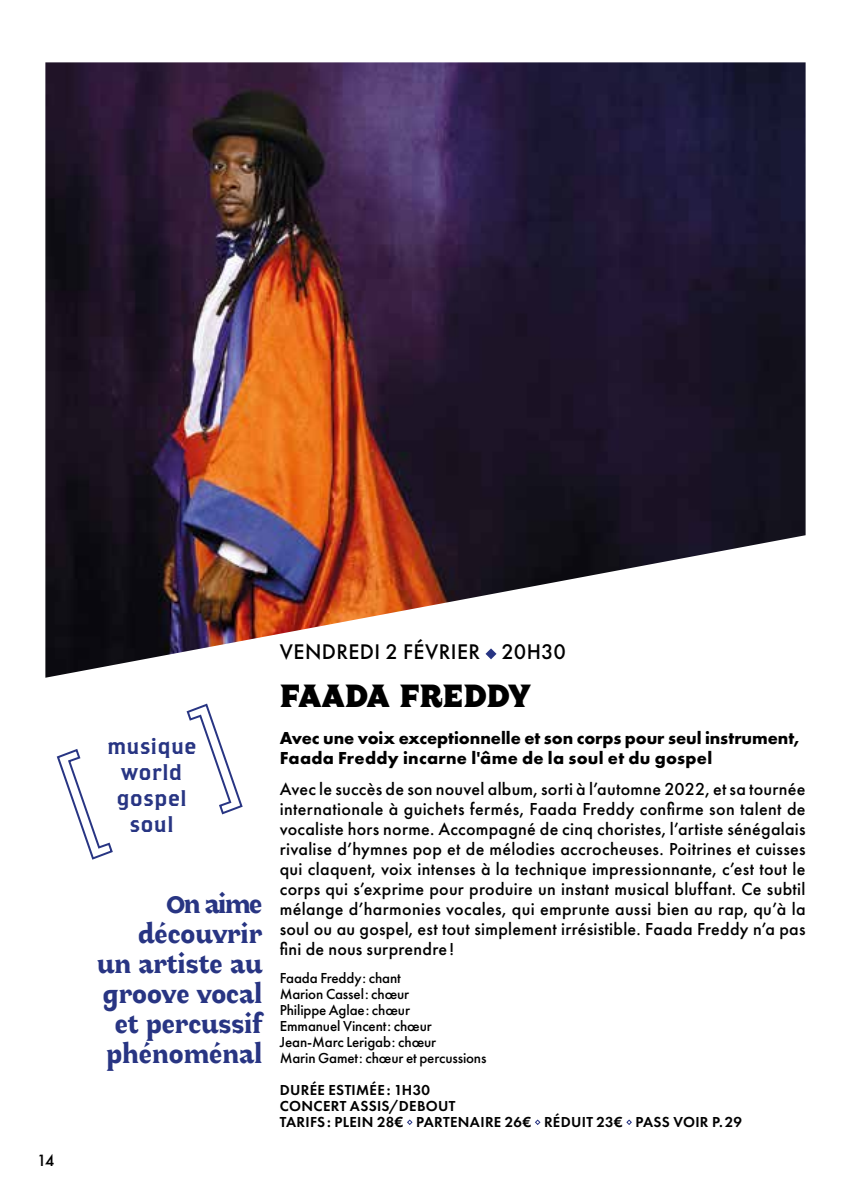
<style>
.page{position:relative;width:851px;height:1191px;background:#fff}
.page>*{position:absolute;margin:0;border:0;box-sizing:border-box;transform-origin:0 0}
.t1{font:700 40px "Sans Merci";letter-spacing:-.01em;color:#000}
.t2{font:30px/30px "Sans Merci";color:#283583;text-align:right}
.t3{font:22px/26px "Brothers OT";letter-spacing:.005em;color:#283583;text-align:center}
.t4{font:500 22px "Futura PT";letter-spacing:.02em;color:#000}
.t5{font:500 18px/20px "Futura PT";letter-spacing:.015em;color:#000;text-align:justify}
.t6{font:700 18px/20px "Futura PT";color:#000}
.t7{font:500 15px/16px "Futura PT";letter-spacing:-.01em;color:#000}
.t8{font:600 15px/16px "Futura PT";letter-spacing:.02em;color:#000}
.t9{font:500 15px "Futura";color:#000}
</style>
<div class="page">
<svg style="left:186px;top:703px;width:57px;height:112px"></svg>
<svg style="left:56px;top:749px;width:57px;height:111px"></svg>
<svg style="left:407px;top:1119px;width:6px;height:6px"></svg>
<svg style="left:535px;top:1119px;width:6px;height:6px"></svg>
<svg style="left:626px;top:1119px;width:6px;height:6px"></svg>
<img style="left:45px;top:62px;width:760px;height:615px">
<p class="t9" style="left:37px;top:1150px;width:19px">14</p>
<p class="t3" style="left:107px;top:735px;width:91px">musique world gospel soul</p>
<h2 class="t2" style="left:97px;top:889px;width:167px">On aime découvrir un artiste au groove vocal et percussif phénoménal</h2>
<p class="t4" style="left:280px;top:639px;width:287px">VENDREDI 2 FÉVRIER 20H30</p>
<h1 class="t1" style="left:280px;top:673px;width:252px">FAADA FREDDY</h1>
<p class="t6" style="left:280px;top:727px;width:521px">Avec une voix exceptionnelle et son corps pour seul instrument,<br>Faada Freddy incarne l'âme de la soul et du gospel</p>
<p class="t5" style="left:280px;top:779px;width:527px">Avec le succès de son nouvel album, sorti à l’automne 2022, et sa tournée internationale à guichets fermés, Faada Freddy confirme son talent de vocaliste hors norme. Accompagné de cinq choristes, l’artiste sénégalais rivalise d’hymnes pop et de mélodies accrocheuses. Poitrines et cuisses qui claquent, voix intenses à la technique impressionnante, c’est tout le corps qui s’exprime pour produire un instant musical bluffant. Ce subtil mélange d’harmonies vocales, qui emprunte aussi bien au rap, qu’à la soul ou au gospel, est tout simplement irrésistible. Faada Freddy n’a pas fini de nous surprendre !</p>
<p class="t7" style="left:280px;top:969px;width:208px">Faada Freddy: chant<br>Marion Cassel: chœur<br>Philippe Aglae: chœur<br>Emmanuel Vincent: chœur<br>Jean-Marc Lerigab: chœur<br>Marin Gamet: chœur et percussions</p>
<p class="t8" style="left:280px;top:1081px;width:463px">DURÉE ESTIMÉE: 1H30<br>CONCERT ASSIS/DEBOUT<br>TARIFS: PLEIN 28€ PARTENAIRE 26€ RÉDUIT 23€ PASS VOIR P.29</p>
</div>
